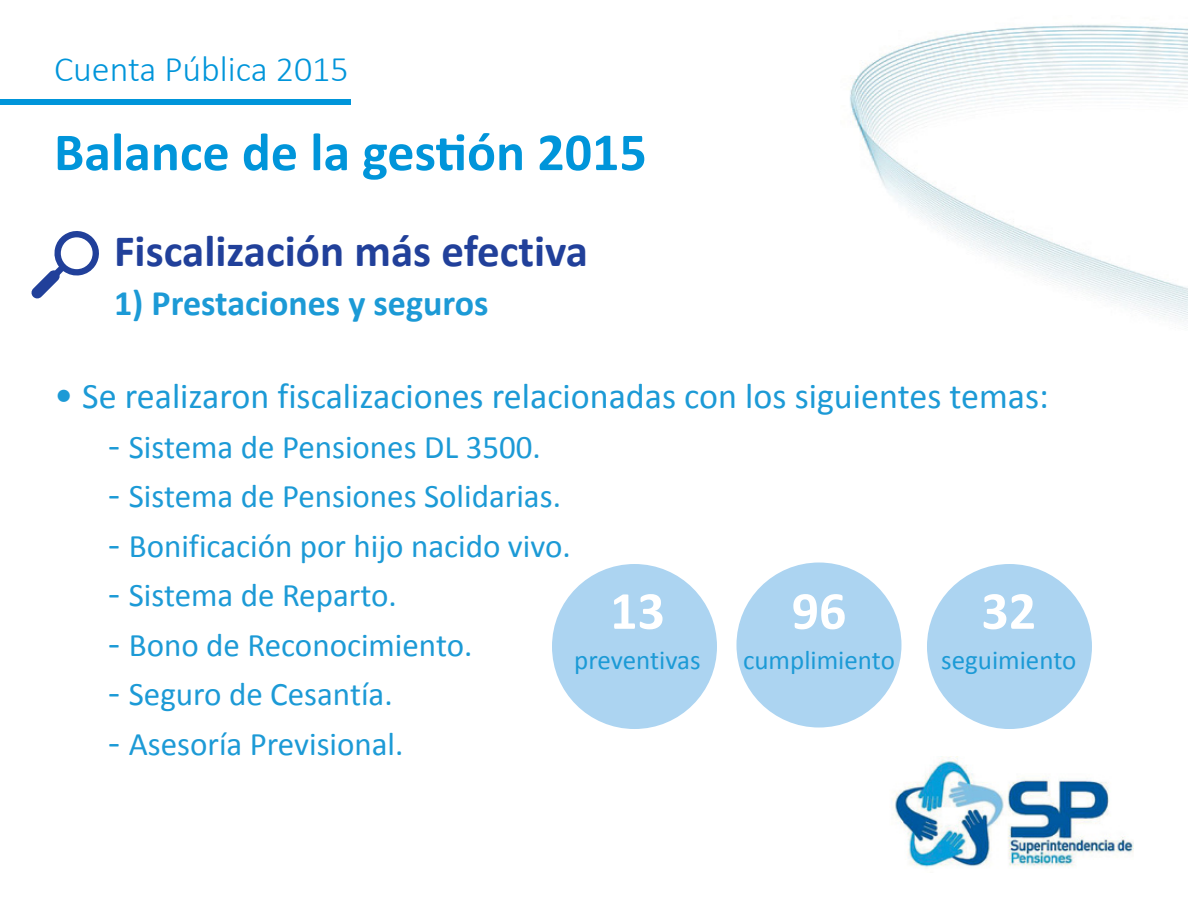
<style>
.page{position:relative;width:1188px;height:918px;background:#fff}
.page>*{position:absolute;margin:0;border:0;box-sizing:border-box;transform-origin:0 0}
.t1{font:700 54px "Calibri";color:#0095da}
.t2{font:700 54px "Calibri";color:#fff}
.t3{font:700 45px "Calibri";color:#21409a}
.t4{font:36px "Calibri";color:#1c9ad6}
.t5{font:700 36px "Calibri";color:#1c9ad6}
.t6{font:300 36px "Calibri";color:#0095da}
.t7{font:33px "Calibri";color:#1c9ad6}
.t8{font:27px "Calibri";color:#1c9ad6}
.s1{font-size:39px}
</style>
<div class="page">
<img style="left:850px;top:25px;width:338px;height:297px">
<img style="left:892px;top:756px;width:242px;height:112px">
<div style="left:0;top:99px;width:351px;height:5px;background:#0095da"></div>
<svg style="left:31px;top:231px;width:68px;height:68px"></svg>
<div style="left:552px;top:564px;width:165px;height:165px;background:#acd4f1;border-radius:50%"></div>
<div style="left:736px;top:563px;width:165px;height:165px;background:#acd4f1;border-radius:50%"></div>
<div style="left:927px;top:564px;width:165px;height:165px;background:#acd4f1;border-radius:50%"></div>
<p class="t6" style="left:54px;top:47px;width:296px">Cuenta Pública 2015</p>
<h1 class="t1" style="left:54px;top:118px;width:594px">Balance de la gestión 2015</h1>
<h2 class="t3" style="left:114px;top:222px;width:476px">Fiscalización más efectiva</h2>
<p class="t5" style="left:114px;top:280px;width:376px">1) Prestaciones y seguros</p>
<p class="t4" style="left:54px;top:374px;width:996px"><span class="s1">•</span> Se realizaron fiscalizaciones relacionadas con los siguientes temas:</p>
<p class="t7" style="left:108px;top:426px;width:434px"><span class="s1">-</span> Sistema de Pensiones DL 3500.</p>
<p class="t7" style="left:108px;top:476px;width:454px"><span class="s1">-</span> Sistema de Pensiones Solidarias.</p>
<p class="t7" style="left:108px;top:525px;width:464px"><span class="s1">-</span> Bonificación por hijo nacido vivo.</p>
<p class="t7" style="left:108px;top:575px;width:290px"><span class="s1">-</span> Sistema de Reparto.</p>
<p class="t7" style="left:108px;top:624px;width:366px"><span class="s1">-</span> Bono de Reconocimiento.</p>
<p class="t7" style="left:108px;top:674px;width:286px"><span class="s1">-</span> Seguro de Cesantía.</p>
<p class="t7" style="left:108px;top:723px;width:297px"><span class="s1">-</span> Asesoría Previsional.</p>
<h1 class="t2" style="left:610px;top:576px;width:56px">13</h1>
<p class="t8" style="left:574px;top:643px;width:128px">preventivas</p>
<h1 class="t2" style="left:792px;top:576px;width:56px">96</h1>
<p class="t8" style="left:743px;top:643px;width:153px">cumplimiento</p>
<h1 class="t2" style="left:981px;top:576px;width:56px">32</h1>
<p class="t8" style="left:941px;top:643px;width:137px">seguimiento</p>
</div>
